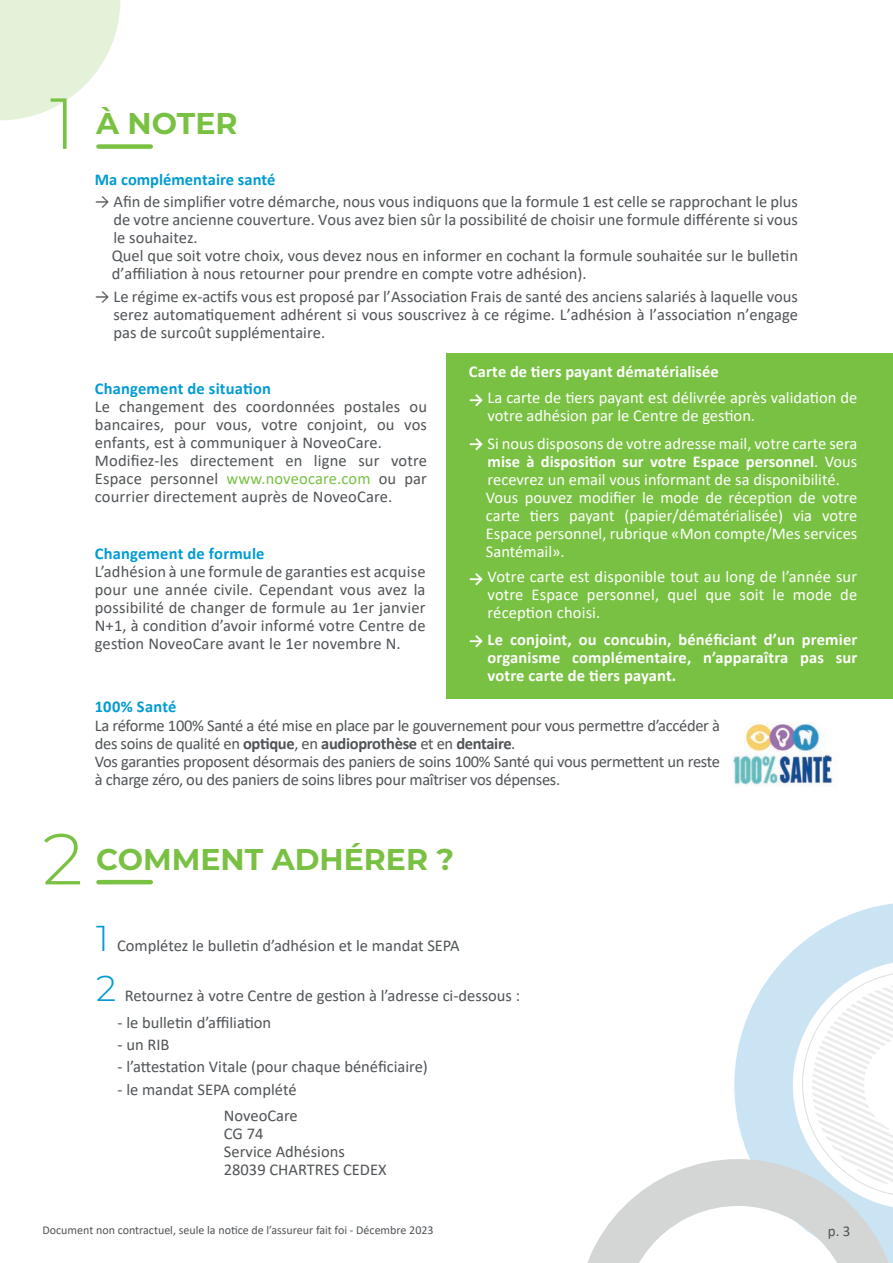
<style>
.page{position:relative;width:893px;height:1263px;background:#fff}
.page>*{position:absolute;margin:0;border:0;box-sizing:border-box;transform-origin:0 0}
.t1{font:300 72px "Montserrat";color:#79c142}
.t2{font:700 30px "Montserrat";color:#79c142}
.t3{font:16.5px/18px "Calibri";color:#505457}
.t4{font:16.5px/18px "Calibri";color:#fff}
.t5{font:16.5px/18px "Calibri";letter-spacing:-.02em;color:#505457}
.t6{font:700 16.5px/18px "Calibri";letter-spacing:.005em;color:#fff;text-align:justify}
.t7{font:700 16.5px "Calibri";letter-spacing:.01em;color:#009bd3}
.t8{font:15px "Calibri";color:#505457}
.t9{font:12px "Calibri";color:#505457}
.s1{color:#79c142}
.s2{font-weight:700}
.s3{font-family:"Montserrat";font-weight:300;font-size:36px;color:#009bd3}
</style>
<div class="page">
<svg style="left:775px;top:903px;width:118px;height:67px"></svg>
<svg style="left:587px;top:970px;width:306px;height:293px"></svg>
<svg style="left:0;top:0;width:120px;height:120px"></svg>
<div style="left:98px;top:144px;width:53px;height:5px;background:#79c142"></div>
<hr style="left:98px;top:880px;width:53px;height:4px;background:#79c142">
<div style="left:446px;top:353px;width:447px;height:345px;background:#79c142"></div>
<img style="left:733px;top:722px;width:102px;height:64px">
<h1 class="t1" style="left:50px;top:74px;width:27px">1</h1>
<h2 class="t2" style="left:96px;top:102px;width:143px">À NOTER</h2>
<p class="t7" style="left:95px;top:168px;width:182px">Ma complémentaire santé</p>
<p class="t3" style="left:112px;top:193px;width:688px;text-indent:-17px">→ Afin de simplifier votre démarche, nous vous indiquons que la formule 1 est celle se rapprochant le plus de votre ancienne couverture. Vous avez bien sûr la possibilité de choisir une formule différente si vous le souhaitez.<br>Quel que soit votre choix, vous devez nous en informer en cochant la formule souhaitée sur le bulletin d’affiliation à nous retourner pour prendre en compte votre adhésion).</p>
<p class="t3" style="left:113px;top:287px;width:686px;text-align:justify;text-indent:-19px">→ Le régime ex-actifs vous est proposé par l’Association Frais de santé des anciens salariés à laquelle vous serez automatiquement adhérent si vous souscrivez à ce régime. L’adhésion à l’association n’engage pas de surcoût supplémentaire.</p>
<p class="t7" style="left:95px;top:377px;width:178px">Changement de situation</p>
<p class="t3" style="left:95px;top:397px;width:334px">Le changement des coordonnées postales ou bancaires, pour vous, votre conjoint, ou vos enfants, est à communiquer à NoveoCare.<br>Modifiez-les directement en ligne sur votre Espace personnel <span class="s1">www.noveocare.com</span> ou par courrier directement auprès de NoveoCare.</p>
<p class="t7" style="left:95px;top:542px;width:171px">Changement de formule</p>
<p class="t3" style="left:95px;top:562px;width:332px;text-align:justify">L’adhésion à une formule de garanties est acquise pour une année civile. Cependant vous avez la possibilité de changer de formule au 1er janvier N+1, à condition d’avoir informé votre Centre de gestion NoveoCare avant le 1er novembre N.</p>
<p class="t6" style="left:469px;top:362px;width:251px">Carte de tiers payant dématérialisée</p>
<p class="t4" style="left:488px;top:388px;width:371px;text-indent:-19px"><span class="s2">→</span> La carte de tiers payant est délivrée après validation de votre adhésion par le Centre de gestion.</p>
<p class="t4" style="left:486px;top:434px;width:373px;text-indent:-17px"><span class="s2">→</span> Si nous disposons de votre adresse mail, votre carte sera <span class="s2">mise à disposition sur votre Espace personnel</span>. Vous recevrez un email vous informant de sa disponibilité.<br>Vous pouvez modifier le mode de réception de votre carte tiers payant (papier/dématérialisée) via votre Espace personnel, rubrique «Mon compte/Mes services Santémail».</p>
<p class="t4" style="left:488px;top:567px;width:371px;text-align:justify;text-indent:-19px"><span class="s2">→</span> Votre carte est disponible tout au long de l’année sur votre Espace personnel, quel que soit le mode de réception choisi.</p>
<p class="t6" style="left:488px;top:630px;width:371px;text-indent:-19px">→ Le conjoint, ou concubin, bénéficiant d’un premier organisme complémentaire, n’apparaîtra pas sur votre carte de tiers payant.</p>
<p class="t7" style="left:95px;top:695px;width:83px">100% Santé</p>
<p class="t5" style="left:95px;top:716px;width:627px">La réforme 100% Santé a été mise en place par le gouvernement pour vous permettre d’accéder à des soins de qualité en <span class="s2">optique</span>, en <span class="s2">audioprothèse</span> et en <span class="s2">dentaire</span>.<br>Vos garanties proposent désormais des paniers de soins 100% Santé qui vous permettent un reste à charge zéro, ou des paniers de soins libres pour maîtriser vos dépenses.</p>
<h1 class="t1" style="left:43px;top:810px;width:42px">2</h1>
<h2 class="t2" style="left:96px;top:837px;width:360px">COMMENT ADHÉRER ?</h2>
<p class="t3" style="left:96px;top:936px;width:365px"><span class="s3">1</span> Complétez le bulletin d’adhésion et le mandat SEPA</p>
<p class="t3" style="left:96px;top:986px;width:425px"><span class="s3">2</span> Retournez à votre Centre de gestion à l’adresse ci-dessous :</p>
<p class="t3" style="left:118px;top:1013px;width:155px">- le bulletin d’affiliation</p>
<p class="t3" style="left:118px;top:1035px;width:53px">- un RIB</p>
<p class="t3" style="left:118px;top:1057px;width:312px">- l’attestation Vitale (pour chaque bénéficiaire)</p>
<p class="t3" style="left:118px;top:1075px;width:182px;line-height:26.5px;text-align:right">- le mandat SEPA complété<br>NoveoCare</p>
<p class="t3" style="left:224px;top:1124px;width:164px">CG 74<br>Service Adhésions<br>28039 CHARTRES CEDEX</p>
<p class="t9" style="left:43px;top:1221px;width:393px">Document non contractuel, seule la notice de l’assureur fait foi - Décembre 2023</p>
<p class="t8" style="left:828px;top:1220px;width:24px">p. 3</p>
</div>
